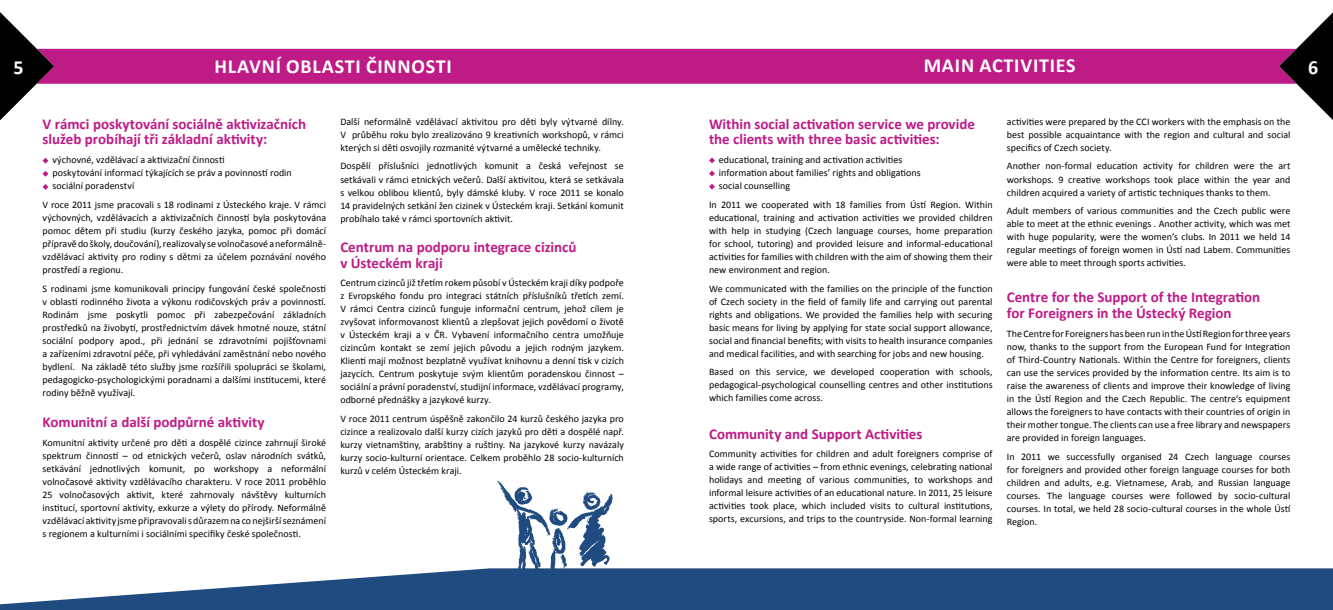
<style>
.page{position:relative;width:1333px;height:610px;background:#fff}
.page>*{position:absolute;margin:0;border:0;box-sizing:border-box;transform-origin:0 0}
.t1{font:700 20px "Calibri";letter-spacing:.04em;color:#fff}
.t2{font:700 15px/15.8px "Calibri";color:#be1b87}
.t3{font:10px/13px "Calibri";letter-spacing:.005em;color:#000;text-align:justify}
</style>
<div class="page">
<div style="left:54px;top:49px;width:1224px;height:35px;background:#be1b87"></div>
<svg style="left:0;top:568px;width:1332px;height:41px;fill:#204b80"></svg>
<svg style="left:43px;top:158px;width:5px;height:6px"></svg>
<svg style="left:43px;top:171px;width:5px;height:6px"></svg>
<svg style="left:43px;top:184px;width:5px;height:6px"></svg>
<svg style="left:497px;top:480px;width:116px;height:92px"></svg>
<svg style="left:709px;top:157px;width:6px;height:6px"></svg>
<svg style="left:709px;top:170px;width:6px;height:6px"></svg>
<svg style="left:709px;top:184px;width:6px;height:5px"></svg>
<svg style="left:0;top:12px;width:54px;height:108px"></svg>
<svg style="left:1278px;top:13px;width:54px;height:106px"></svg>
<h1 class="t1" style="left:214px;top:54px;width:236px">Hlavní oblasti činnosti</h1>
<h1 class="t1" style="left:14px;top:55px;width:12px">5</h1>
<h1 class="t1" style="left:923px;top:53px;width:153px">Main activities</h1>
<h1 class="t1" style="left:1307px;top:55px;width:12px">6</h1>
<h2 class="t2" style="left:43px;top:115px;width:265px">V rámci poskytování sociálně aktivizačních služeb probíhají tři základní aktivity:</h2>
<p class="t3" style="left:52px;top:153px;width:241px;text-align:left">výchovné, vzdělávací a aktivizační činnosti<br>poskytování informací týkajících se práv a povinností rodin sociální poradenství</p>
<p class="t3" style="left:43px;top:197px;width:285px">V roce 2011 jsme pracovali s 18 rodinami z Ústeckého kraje. V rámci výchovných, vzdělávacích a aktivizačních činností byla poskytována pomoc dětem při studiu (kurzy českého jazyka, pomoc při domácí přípravě do školy, doučování), realizovaly se volnočasové a neformálně&shy;vzdělávací aktivity pro rodiny s dětmi za účelem poznávání nového prostředí a regionu.</p>
<p class="t3" style="left:43px;top:281px;width:285px">S rodinami jsme komunikovali principy fungování české společnosti v oblasti rodinného života a výkonu rodičovských práv a povinností.<br>Rodinám jsme poskytli pomoc při zabezpečování základních prostředků na živobytí, prostřednictvím dávek hmotné nouze, státní sociální podpory apod., při jednání se zdravotními pojišťovnami a zařízeními zdravotní péče, při vyhledávání zaměstnání nebo nového bydlení. Na základě této služby jsme rozšířili spolupráci se školami, pedagogicko-psychologickými poradnami a dalšími institucemi, které rodiny běžně využívají.</p>
<h2 class="t2" style="left:43px;top:413px;width:224px">Komunitní a další podpůrné aktivity</h2>
<p class="t3" style="left:43px;top:435px;width:285px">Komunitní aktivity určené pro děti a dospělé cizince zahrnují široké spektrum činností – od etnických večerů, oslav národních svátků, setkávání jednotlivých komunit, po workshopy a neformální volnočasové aktivity vzdělávacího charakteru. V roce 2011 proběhlo 25 volnočasových aktivit, které zahrnovaly návštěvy kulturních institucí, sportovní aktivity, exkurze a výlety do přírody. Neformálně vzdělávací aktivity jsme připravovali s důrazem na co nejširší seznámení s regionem a kulturními i sociálními specifiky české společnosti.</p>
<p class="t3" style="left:340px;top:114px;width:285px">Další neformálně vzdělávací aktivitou pro děti byly výtvarné dílny.<br>V průběhu roku bylo zrealizováno 9 kreativních workshopů, v rámci kterých si děti osvojily rozmanité výtvarné a umělecké techniky.</p>
<p class="t3" style="left:340px;top:159px;width:285px">Dospělí příslušníci jednotlivých komunit a česká veřejnost se setkávali v rámci etnických večerů. Další aktivitou, která se setkávala s velkou oblibou klientů, byly dámské kluby. V roce 2011 se konalo 14 pravidelných setkání žen cizinek v Ústeckém kraji. Setkání komunit probíhalo také v rámci sportovních aktivit.</p>
<h2 class="t2" style="left:340px;top:238px;width:238px">Centrum na podporu integrace cizinců v Ústeckém kraji</h2>
<p class="t3" style="left:340px;top:276px;width:285px">Centrum cizinců již třetím rokem působí v Ústeckém kraji díky podpoře z Evropského fondu pro integraci státních příslušníků třetích zemí.<br>V rámci Centra cizinců funguje informační centrum, jehož cílem je zvyšovat informovanost klientů a zlepšovat jejich povědomí o životě v Ústeckém kraji a v ČR. Vybavení informačního centra umožňuje cizincům kontakt se zemí jejich původu a jejich rodným jazykem.<br>Klienti mají možnost bezplatně využívat knihovnu a denní tisk v cizích jazycích. Centrum poskytuje svým klientům poradenskou činnost – sociální a právní poradenství, studijní informace, vzdělávací programy, odborné přednášky a jazykové kurzy.</p>
<p class="t3" style="left:340px;top:411px;width:285px">V roce 2011 centrum úspěšně zakončilo 24 kurzů českého jazyka pro cizince a realizovalo další kurzy cizích jazyků pro děti a dospělé např. kurzy vietnamštiny, arabštiny a ruštiny. Na jazykové kurzy navázaly kurzy socio-kulturní orientace. Celkem proběhlo 28 socio-kulturních kurzů v celém Ústeckém kraji.</p>
<h2 class="t2" style="left:709px;top:115px;width:267px">Within social activation service we provide the clients with three basic activities:</h2>
<p class="t3" style="left:719px;top:153px;width:203px;text-align:left">educational, training and activation activities information about families’ rights and obligations social counselling</p>
<p class="t3" style="left:709px;top:197px;width:285px">In 2011 we cooperated with 18 families from Ústí Region. Within educational, training and activation activities we provided children with help in studying (Czech language courses, home preparation for school, tutoring) and provided leisure and informal-educational activities for families with children with the aim of showing them their new environment and region.</p>
<p class="t3" style="left:709px;top:281px;width:285px">We communicated with the families on the principle of the function of Czech society in the field of family life and carrying out parental rights and obligations. We provided the families help with securing basic means for living by applying for state social support allowance, social and financial benefits; with visits to health insurance companies and medical facilities, and with searching for jobs and new housing.</p>
<p class="t3" style="left:709px;top:365px;width:285px">Based on this service, we developed cooperation with schools, pedagogical-psychological counselling centres and other institutions which families come across.</p>
<h2 class="t2" style="left:709px;top:425px;width:215px">Community and Support Activities</h2>
<p class="t3" style="left:709px;top:447px;width:285px">Community activities for children and adult foreigners comprise of a wide range of activities – from ethnic evenings, celebrating national holidays and meeting of various communities, to workshops and informal leisure activities of an educational nature. In 2011, 25 leisure activities took place, which included visits to cultural institutions, sports, excursions, and trips to the countryside. Non-formal learning</p>
<p class="t3" style="left:1006px;top:114px;width:285px">activities were prepared by the CCI workers with the emphasis on the best possible acquaintance with the region and cultural and social specifics of Czech society.</p>
<p class="t3" style="left:1006px;top:159px;width:285px">Another non-formal education activity for children were the art workshops. 9 creative workshops took place within the year and children acquired a variety of artistic techniques thanks to them.</p>
<p class="t3" style="left:1006px;top:204px;width:285px">Adult members of various communities and the Czech public were able to meet at the ethnic evenings . Another activity, which was met with huge popularity, were the women’s clubs. In 2011 we held 14 regular meetings of foreign women in Ústí nad Labem. Communities were able to meet through sports activities.</p>
<h2 class="t2" style="left:1006px;top:288px;width:255px">Centre for the Support of the Integration for Foreigners in the Ústecký Region</h2>
<p class="t3" style="left:1006px;top:326px;width:285px">The Centre for Foreigners has been run in the Ústí Region for three years now, thanks to the support from the European Fund for Integration of Third-Country Nationals. Within the Centre for foreigners, clients can use the services provided by the information centre. Its aim is to raise the awareness of clients and improve their knowledge of living in the Ústí Region and the Czech Republic. The centre‘s equipment allows the foreigners to have contacts with their countries of origin in their mother tongue. The clients can use a free library and newspapers are provided in foreign languages.</p>
<p class="t3" style="left:1006px;top:449px;width:285px">In 2011 we successfully organised 24 Czech language courses for foreigners and provided other foreign language courses for both children and adults, e.g. Vietnamese, Arab, and Russian language courses. The language courses were followed by socio-cultural courses. In total, we held 28 socio-cultural courses in the whole Ústí Region.</p>
</div>
